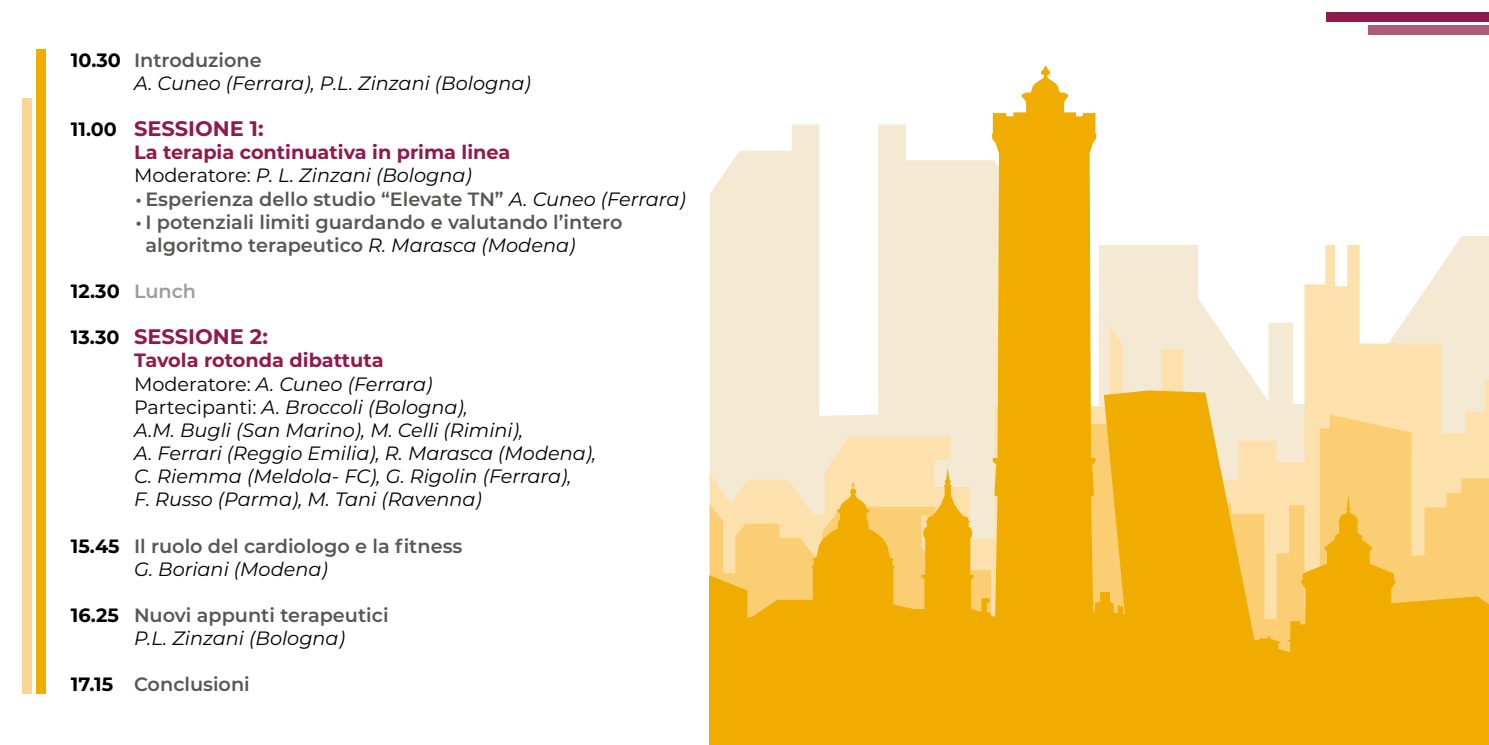
<style>
.page{position:relative;width:1489px;height:745px;background:#fff}
.page>*{position:absolute;margin:0;border:0;box-sizing:border-box;transform-origin:0 0}
.t1{font:700 21px "Montserrat";color:#90194e}
.t2{font:italic 19.25px/23.1px "Montserrat";color:#000}
.t3{font:600 19.25px/23.1px "Montserrat";color:#575756}
.t4{font:700 19.25px/23.1px "Montserrat";color:#90194e}
.t5{font:700 19.25px "Montserrat";color:#000}
.s1{font-weight:700;font-style:normal}
.s2{font-weight:600;font-style:normal;color:#575756}
.s3{font-size:19.25px;color:#000}
.s4{font-weight:400;color:#000}
.s5{font-weight:400;font-style:italic;color:#000}
.s6{font-weight:600;color:#9d9d9c}
.s7{font-weight:700;font-style:normal;color:#90194e}
.s8{font-style:normal}
.s9{font-weight:700;color:#000}
</style>
<div class="page">
<div style="left:36px;top:50px;width:10px;height:643px;background:#f0ad00"></div>
<div style="left:22px;top:98px;width:10px;height:595px;background:#fad692"></div>
<div style="left:1326px;top:12px;width:162px;height:10px;background:#90194e"></div>
<div style="left:1368px;top:25px;width:120px;height:10px;background:#ad5c77"></div>
<svg style="left:709px;top:65px;width:779px;height:647px"></svg>
<div style="left:709px;top:712px;width:779px;height:32px;background:#f0ad00"></div>
<p class="t2" style="left:134px;top:48px;width:398px;text-indent:-63px"><span class="s1">10.30</span> <span class="s2">Introduzione<br></span>A. Cuneo (Ferrara), P.L. Zinzani (Bologna)</p>
<p class="t1" style="left:71px;top:113px;width:194px"><span class="s3">11.00</span> SESSIONE 1:</p>
<p class="t4" style="left:134px;top:140px;width:378px">La terapia continuativa in prima linea<br><span class="s4">Moderatore:</span> <span class="s5">P. L. Zinzani (Bologna)</span></p>
<p class="t3" style="left:135px;top:186px;width:551px">• Esperienza dello studio “Elevate TN” <span class="s5">A. Cuneo (Ferrara)</span></p>
<p class="t3" style="left:145px;top:209px;width:478px;text-indent:-10px">• I potenziali limiti guardando e valutando l’intero algoritmo terapeutico <span class="s5">R. Marasca (Modena)</span></p>
<p class="t5" style="left:71px;top:277px;width:127px">12.30 <span class="s6">Lunch</span></p>
<p class="t1" style="left:71px;top:321px;width:198px"><span class="s3">13.30</span> SESSIONE 2:</p>
<p class="t2" style="left:134px;top:348px;width:464px"><span class="s7">Tavola rotonda dibattuta<br></span><span class="s8">Moderatore:</span> A. Cuneo (Ferrara)<br><span class="s8">Partecipanti:</span> A. Broccoli (Bologna),<br>A.M. Bugli (San Marino), M. Celli (Rimini),<br>A. Ferrari (Reggio Emilia), R. Marasca (Modena), C. Riemma (Meldola- FC), G. Rigolin (Ferrara),<br>F. Russo (Parma), M. Tani (Ravenna)</p>
<p class="t3" style="left:134px;top:533px;width:330px;text-indent:-63px"><span class="s9">15.45</span> Il ruolo del cardiologo e la fitness<br><span class="s5">G. Boriani (Modena)</span></p>
<p class="t3" style="left:134px;top:602px;width:256px;text-indent:-63px"><span class="s9">16.25</span> Nuovi appunti terapeutici<br><span class="s5">P.L. Zinzani (Bologna)</span></p>
<p class="t3" style="left:71px;top:671px;width:180px"><span class="s9">17.15</span> Conclusioni</p>
</div>
